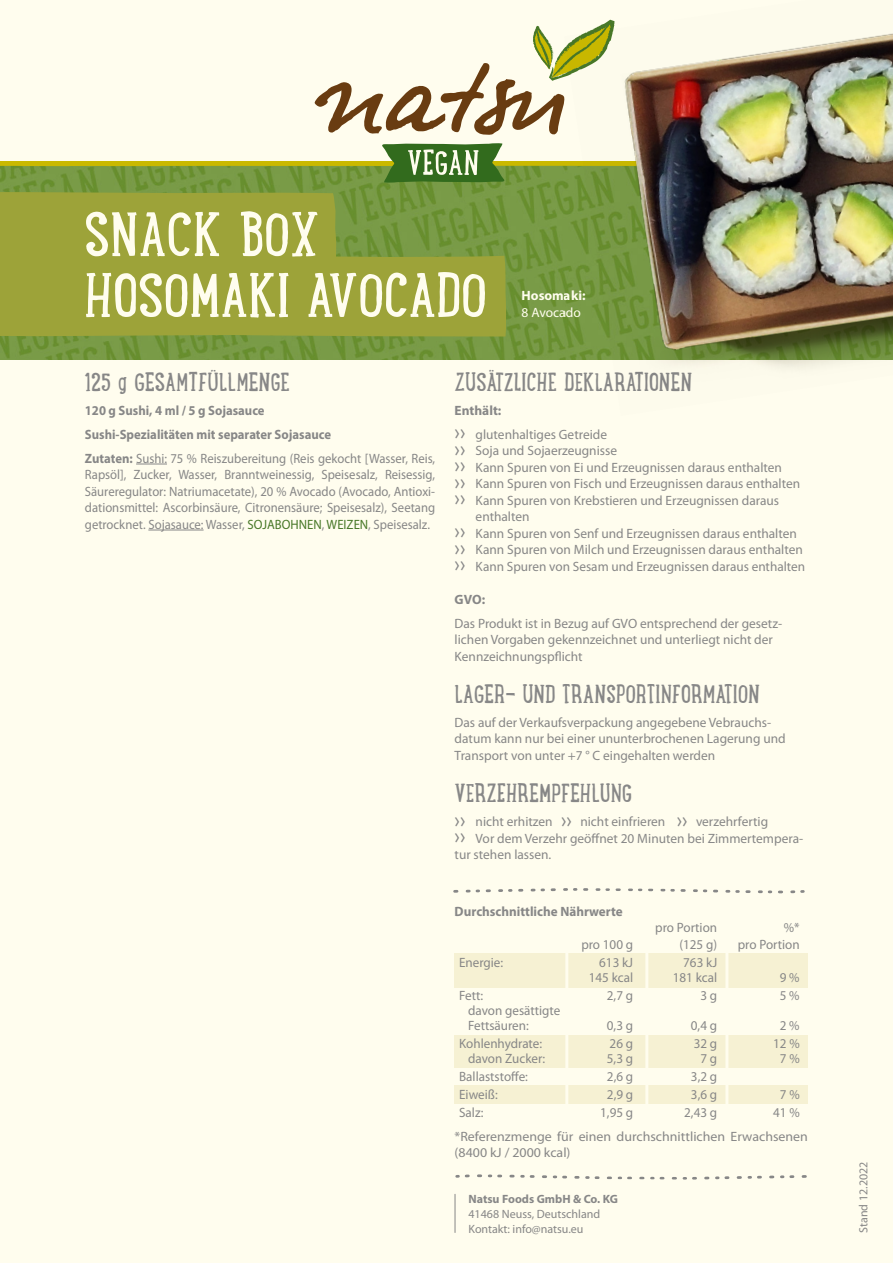
<style>
.page{position:relative;width:893px;height:1263px;background:#fffdee}
.page>*{position:absolute;margin:0;border:0;box-sizing:border-box;transform-origin:0 0}
.t1{font:61.2px/60.8px "Lunch Box Slab";color:#fffdee;scale:1.05 1}
.t2{font:25.5px "Lunch Box Slab";color:#878787}
.t3{font:13.5px/16.5px "Myriad Pro";color:#878787}
.t4{font:13.5px/16.5px "Myriad Pro";color:#878787;text-align:justify;scale:.94 1}
.t5{font:700 13.5px/24px "Myriad Pro";color:#878787;scale:.94 1}
.t6{font:700 13.5px "Myriad Pro";color:#878787}
.t7{font:700 13.5px "Myriad Pro";color:#fffdee}
.t8{font:13.5px "Myriad Pro";color:#fffdee}
.t9{font:12px/15px "Myriad Pro";color:#878787}
.t10{font:700 12px "Myriad Pro";color:#878787}
.s1{font-weight:400}
.s2{color:#487828}
.s3{font-weight:700}
.s4{font-family:"Lunch Box Slab";font-size:15px}
</style>
<div class="page">
<img style="left:0;top:183px;width:564px;height:177px">
<div style="left:455px;top:954px;width:353px;height:34px;background:#f6f1d3"></div>
<div style="left:455px;top:1035px;width:353px;height:33px;background:#f6f1d3"></div>
<div style="left:455px;top:1086px;width:353px;height:18px;background:#f6f1d3"></div>
<hr style="left:455px;top:1194px;width:1px;height:38px;background:#878787">
<svg style="left:453px;top:888px;width:352px;height:6px"></svg>
<svg style="left:0;top:192px;width:506px;height:144px;background:#96a13a"></svg>
<hr style="left:136px;top:464px;width:31px;height:1px;background:#878787">
<hr style="left:148px;top:530px;width:56px;height:1px;background:#878787">
<hr style="left:565px;top:949px;width:3px;height:192px;background:#fffdee">
<hr style="left:645px;top:949px;width:3px;height:192px;background:#fffdee">
<hr style="left:725px;top:931px;width:3px;height:192px;background:#fffdee">
<svg style="left:455px;top:1174px;width:352px;height:6px"></svg>
<svg style="left:315px;top:25px;width:249px;height:110px"></svg>
<svg style="left:0;top:143px;width:564px;height:40px"></svg>
<img style="left:564px;top:19px;width:329px;height:349px">
<h1 class="t1" style="left:84px;top:200px;width:385px">SNACK BOX<br>HOSOMAKI AVOCADO</h1>
<p class="t7" style="left:522px;top:287px;width:66px">Hosomaki:</p>
<p class="t8" style="left:522px;top:305px;width:61px">8 Avocado</p>
<h2 class="t2" style="left:85px;top:360px;width:206px">125 g GESAMTFÜLLMENGE</h2>
<p class="t5" style="left:85px;top:398px;width:374px">120 g Sushi, 4 ml / 5 g Sojasauce<br>Sushi-Spezialitäten mit separater Sojasauce<br>Zutaten: <span class="s1">Sushi: 75 % Reiszubereitung (Reis gekocht [Wasser, Reis,</span></p>
<p class="t4" style="left:85px;top:467px;width:374px">Rapsöl], Zucker, Wasser, Branntweinessig, Speisesalz, Reisessig, Säureregulator: Natriumacetate), 20 % Avocado (Avocado, Antioxi&shy;dationsmittel: Ascorbinsäure, Citronensäure; Speisesalz), Seetang getrocknet. Sojasauce: Wasser, <span class="s2">SOJABOHNEN</span>, <span class="s2">WEIZEN</span>, Speisesalz.</p>
<h2 class="t2" style="left:455px;top:360px;width:239px">ZUSÄTZLICHE DEKLARATIONEN</h2>
<p class="t3" style="left:455px;top:398px;width:154px;line-height:24px"><span class="s3">Enthält:<br></span><span class="s4">&gt;&gt;</span> glutenhaltiges Getreide</p>
<p class="t3" style="left:455px;top:443px;width:164px"><span class="s4">&gt;&gt;</span> Soja und Sojaerzeugnisse</p>
<p class="t3" style="left:455px;top:459px;width:329px"><span class="s4">&gt;&gt;</span> Kann Spuren von Ei und Erzeugnissen daraus enthalten</p>
<p class="t3" style="left:455px;top:476px;width:347px"><span class="s4">&gt;&gt;</span> Kann Spuren von Fisch und Erzeugnissen daraus enthalten</p>
<p class="t3" style="left:455px;top:492px;width:326px"><span class="s4">&gt;&gt;</span> Kann Spuren von Krebstieren und Erzeugnissen daraus</p>
<p class="t3" style="left:476px;top:509px;width:55px">enthalten</p>
<p class="t3" style="left:455px;top:525px;width:344px"><span class="s4">&gt;&gt;</span> Kann Spuren von Senf und Erzeugnissen daraus enthalten</p>
<p class="t3" style="left:455px;top:542px;width:350px"><span class="s4">&gt;&gt;</span> Kann Spuren von Milch und Erzeugnissen daraus enthalten</p>
<p class="t3" style="left:455px;top:558px;width:352px"><span class="s4">&gt;&gt;</span> Kann Spuren von Sesam und Erzeugnissen daraus enthalten</p>
<p class="t6" style="left:455px;top:590px;width:32px">GVO:</p>
<p class="t3" style="left:455px;top:615px;width:329px">Das Produkt ist in Bezug auf GVO entsprechend der gesetz&shy;lichen Vorgaben gekennzeichnet und unterliegt nicht der<br>Kennzeichnungspflicht</p>
<h2 class="t2" style="left:455px;top:673px;width:307px">LAGER- UND TRANSPORTINFORMATION</h2>
<p class="t3" style="left:455px;top:714px;width:333px">Das auf der Verkaufsverpackung angegebene Vebrauchs&shy;datum kann nur bei einer ununterbrochenen Lagerung und<br>Transport von unter +7 ° C eingehalten werden</p>
<h2 class="t2" style="left:455px;top:772px;width:179px">VERZEHREMPFEHLUNG</h2>
<p class="t3" style="left:455px;top:813px;width:350px"><span class="s4">&gt;&gt;</span> nicht erhitzen <span class="s4">&gt;&gt;</span> nicht einfrieren <span class="s4">&gt;&gt;</span> verzehrfertig<br><span class="s4">&gt;&gt;</span> Vor dem Verzehr geöffnet 20 Minuten bei Zimmertempera&shy;tur stehen lassen.</p>
<p class="t6" style="left:455px;top:902px;width:170px">Durchschnittliche Nährwerte</p>
<p class="t3" style="left:655px;top:920px;width:63px">pro Portion</p>
<p class="t3" style="left:784px;top:920px;width:17px">%*</p>
<p class="t3" style="left:581px;top:936px;width:53px">pro 100 g</p>
<p class="t3" style="left:679px;top:936px;width:39px">(125 g)</p>
<p class="t3" style="left:738px;top:936px;width:63px">pro Portion</p>
<p class="t3" style="left:459px;top:954px;width:46px">Energie:</p>
<p class="t3" style="left:599px;top:954px;width:35px">613 kJ</p>
<p class="t3" style="left:683px;top:954px;width:35px">763 kJ</p>
<p class="t3" style="left:589px;top:969px;width:46px">145 kcal</p>
<p class="t3" style="left:673px;top:969px;width:46px">181 kcal</p>
<p class="t3" style="left:780px;top:969px;width:21px">9 %</p>
<p class="t3" style="left:459px;top:987px;width:25px">Fett:</p>
<p class="t3" style="left:607px;top:987px;width:28px">2,7 g</p>
<p class="t3" style="left:700px;top:987px;width:18px">3 g</p>
<p class="t3" style="left:780px;top:987px;width:21px">5 %</p>
<p class="t3" style="left:468px;top:1003px;width:94px;line-height:15px">davon gesättigte<br>Fettsäuren:</p>
<p class="t3" style="left:607px;top:1017px;width:28px">0,3 g</p>
<p class="t3" style="left:691px;top:1017px;width:28px">0,4 g</p>
<p class="t3" style="left:780px;top:1017px;width:21px">2 %</p>
<p class="t3" style="left:459px;top:1035px;width:84px">Kohlenhydrate:</p>
<p class="t3" style="left:610px;top:1035px;width:25px">26 g</p>
<p class="t3" style="left:694px;top:1035px;width:25px">32 g</p>
<p class="t3" style="left:773px;top:1035px;width:28px">12 %</p>
<p class="t3" style="left:468px;top:1050px;width:79px">davon Zucker:</p>
<p class="t3" style="left:607px;top:1050px;width:28px">5,3 g</p>
<p class="t3" style="left:700px;top:1050px;width:18px">7 g</p>
<p class="t3" style="left:780px;top:1050px;width:21px">7 %</p>
<p class="t3" style="left:459px;top:1068px;width:70px">Ballaststoffe:</p>
<p class="t3" style="left:607px;top:1068px;width:28px">2,6 g</p>
<p class="t3" style="left:691px;top:1068px;width:28px">3,2 g</p>
<p class="t3" style="left:459px;top:1086px;width:40px">Eiweiß:</p>
<p class="t3" style="left:607px;top:1086px;width:28px">2,9 g</p>
<p class="t3" style="left:691px;top:1086px;width:28px">3,6 g</p>
<p class="t3" style="left:780px;top:1086px;width:21px">7 %</p>
<p class="t3" style="left:459px;top:1104px;width:26px">Salz:</p>
<p class="t3" style="left:600px;top:1104px;width:34px">1,95 g</p>
<p class="t3" style="left:684px;top:1104px;width:34px">2,43 g</p>
<p class="t3" style="left:455px;top:1101px;width:355px;line-height:24px;text-indent:318px">41 % *Referenzmenge für einen durchschnittlichen Erwachsenen</p>
<p class="t3" style="left:455px;top:1145px;width:117px">(8400 kJ / 2000 kcal)</p>
<p class="t10" style="left:468px;top:1191px;width:151px">Natsu Foods GmbH &amp; Co. KG</p>
<p class="t9" style="left:468px;top:1206px;width:133px">41468 Neuss, Deutschland<br>Kontakt: info@natsu.eu</p>
<p class="t9" style="left:856px;top:1233px;width:73px;rotate:-90deg">Stand 12.2022</p>
</div>
